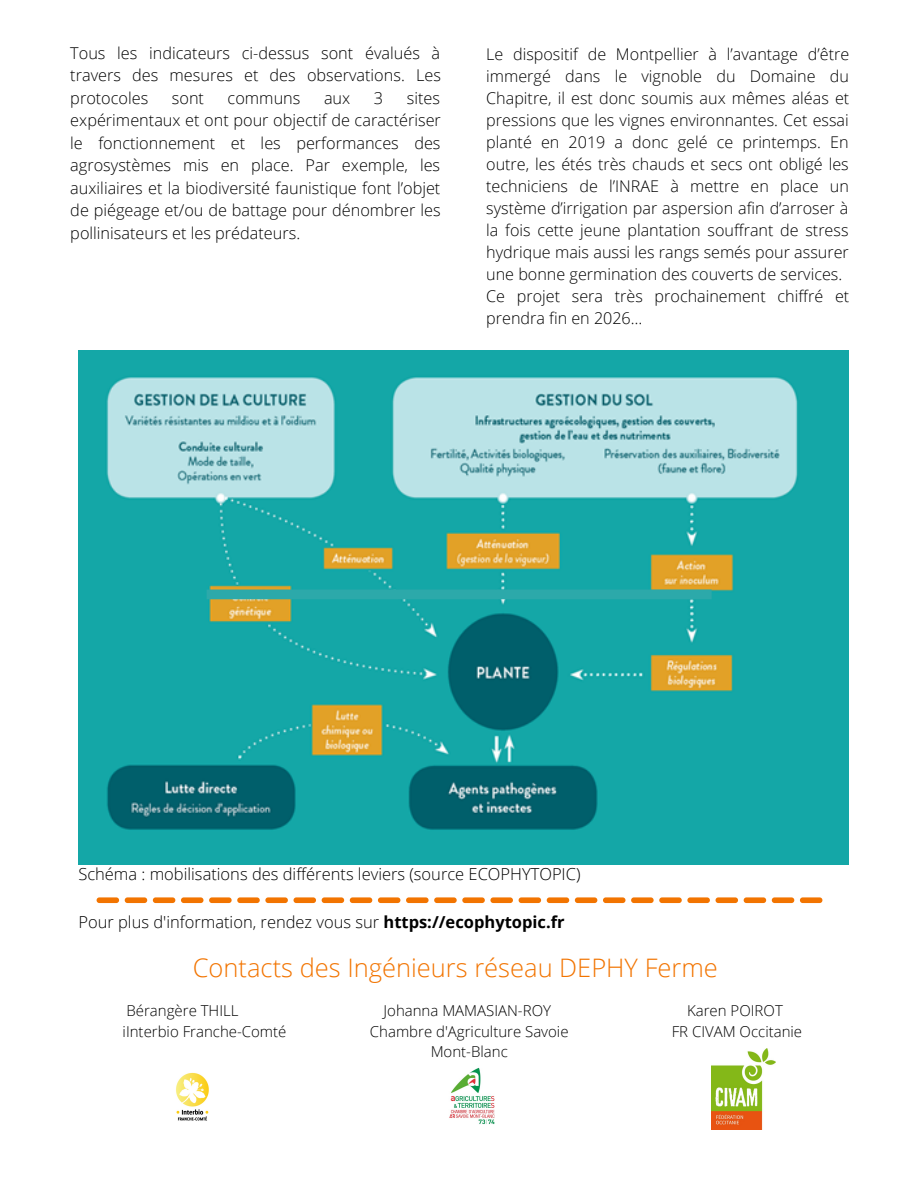
<style>
.page{position:relative;width:918px;height:1188px;background:#fff}
.page>*{position:absolute;margin:0;border:0;box-sizing:border-box;transform-origin:0 0}
.t1{font:300 25.5px "Open Sans";color:#f27400}
.t2{font:300 16.5px "Open Sans";color:#000}
.t3{font:300 16.35px/22.5px "Open Sans";color:#000;text-align:justify}
.t4{font:300 16.2px/22px "Open Sans";color:#000;text-align:justify}
.t5{font:300 15px/20.2px "Open Sans";color:#000;text-align:center}
.s1{font-weight:700}
</style>
<div class="page">
<img style="left:78px;top:350px;width:771px;height:515px">
<div style="left:207px;top:590px;width:505px;height:9px;background:#2ca9aa"></div>
<svg style="left:97px;top:897px;width:725px;height:6px"></svg>
<img style="left:449px;top:1067px;width:46px;height:58px">
<img style="left:711px;top:1048px;width:65px;height:81px">
<img style="left:176px;top:1072px;width:33px;height:49px">
<p class="t3" style="left:70px;top:41px;width:372px">Tous les indicateurs ci-dessus sont évalués à travers des mesures et des observations. Les protocoles</p>
<p class="t3" style="left:70px;top:86px;width:372px;text-indent:336px">sites expérimentaux et ont pour objectif de caractériser le fonctionnement et les performances des agrosystèmes mis en place. Par exemple, les auxiliaires et la biodiversité faunistique font l’objet de piégeage et/ou de battage pour dénombrer les pollinisateurs et les prédateurs.</p>
<p class="t3" style="left:172px;top:86px;width:34px">sont</p>
<p class="t3" style="left:228px;top:86px;width:74px">communs</p>
<p class="t3" style="left:324px;top:86px;width:28px">aux</p>
<p class="t3" style="left:374px;top:86px;width:11px">3</p>
<p class="t4" style="left:486px;top:42px;width:365px">Le dispositif de Montpellier à l’avantage d’être immergé dans le vignoble du Domaine du Chapitre, il est donc soumis aux mêmes aléas et pressions que les vignes environnantes. Cet essai planté en 2019 a donc gelé ce printemps. En outre, les étés très chauds et secs ont obligé les techniciens de l’INRAE à mettre en place un système d’irrigation par aspersion afin d’arroser à la fois cette jeune plantation souffrant de stress hydrique mais aussi les rangs semés pour assurer une bonne germination des couverts de services.</p>
<p class="t4" style="left:486px;top:285px;width:365px">Ce projet sera très prochainement chiffré et prendra fin en 2026…</p>
<p class="t2" style="left:78px;top:862px;width:504px">Schéma : mobilisations des différents leviers (source ECOPHYTOPIC)</p>
<p class="t2" style="left:78px;top:910px;width:488px">Pour plus d'information, rendez vous sur <span class="s1">https://ecophytopic.fr</span></p>
<p class="t1" style="left:193px;top:950px;width:527px">Contacts des Ingénieurs réseau DEPHY Ferme</p>
<p class="t5" style="left:127px;top:1001px;width:114px">Bérangère THILL</p>
<p class="t5" style="left:123px;top:1021px;width:165px">iInterbio Franche-Comté</p>
<p class="t5" style="left:384px;top:1001px;width:169px">Johanna MAMASIAN-ROY</p>
<p class="t5" style="left:370px;top:1021px;width:200px">Chambre d'Agriculture Savoie<br>Mont-Blanc</p>
<p class="t5" style="left:687px;top:1001px;width:97px">Karen POIROT</p>
<p class="t5" style="left:672px;top:1021px;width:132px">FR CIVAM Occitanie</p>
</div>
